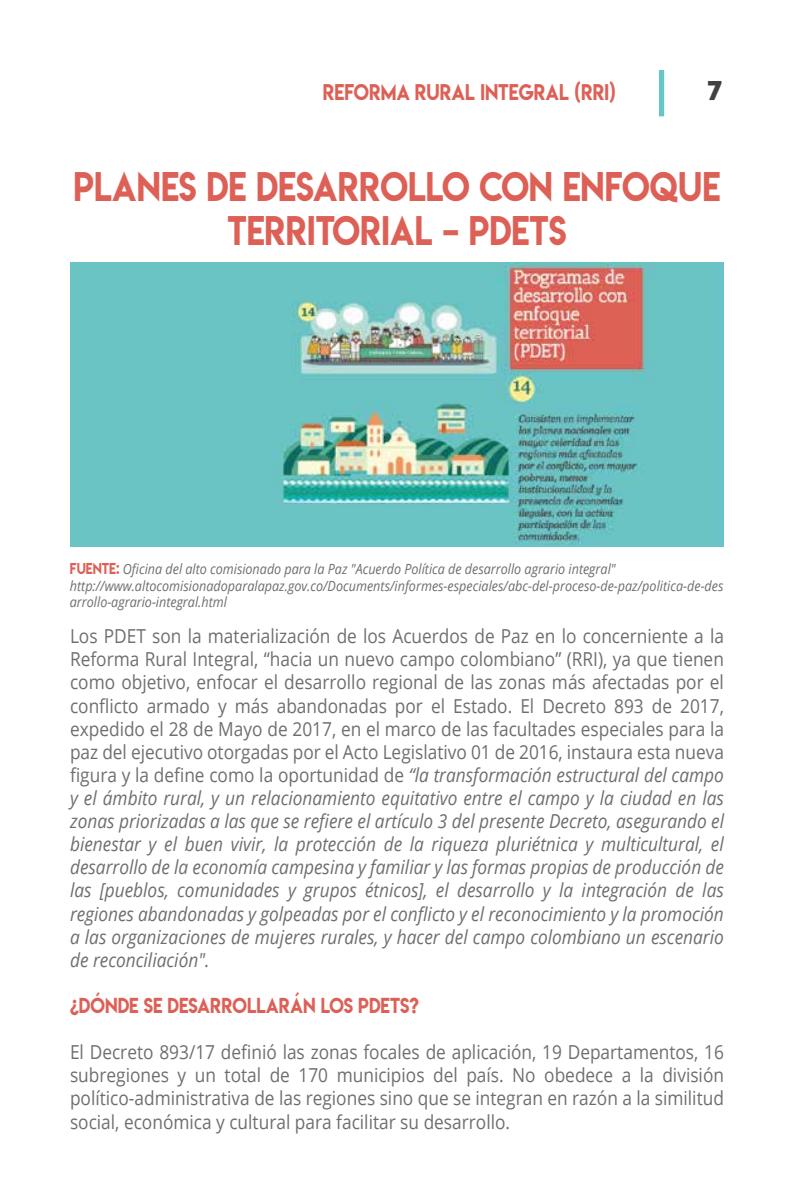
<style>
.page{position:relative;width:794px;height:1191px;background:#fff}
.page>*{position:absolute;margin:0;border:0;box-sizing:border-box;transform-origin:0 0}
.t1{font:36.75px/44.1px "Lemon Milk";color:#dd6056;text-align:center;scale:.9 1}
.t2{font:900 26.25px "Nexa Rust Sans";color:#414042;scale:.9 1}
.t3{font:20.12px "Lemon Milk";color:#dd6056;scale:.9 1}
.t4{font:italic 19.25px/23.1px "Open Sans";color:#6d6e71;text-align:justify;scale:.9 1}
.t5{font:19.25px/23.1px "Open Sans";color:#6d6e71;text-align:justify;scale:.9 1}
.t6{font:19.25px "Lemon Milk";color:#dd6056;scale:.9 1}
.t7{font:italic 14px/16.8px "Open Sans";color:#6d6e71;scale:.9 1}
.s1{font-family:"Lemon Milk";font-style:normal;color:#dd6056}
.s2{font-style:normal}
</style>
<div class="page">
<div style="left:659px;top:70px;width:5px;height:46px;background:#68c5c6"></div>
<img style="left:70px;top:262px;width:654px;height:285px">
<p class="t3" style="left:323px;top:77px;width:327px">REFORMA RURAL INTEGRAL (RRI)</p>
<h2 class="t2" style="left:708px;top:73px;width:18px">7</h2>
<h1 class="t1" style="left:74px;top:164px;width:720px">PLANES DE DESARROLLO CON ENFOQUE<br>TERRITORIAL – PDETS</h1>
<p class="t7" style="left:70px;top:560px;width:728px"><span class="s1">FUENTE:</span> Oficina del alto comisionado para la Paz "Acuerdo Política de desarrollo agrario integral" http://www.altocomisionadoparalapaz.gov.co/Documents/informes-especiales/abc-del-proceso-de-paz/politica-de-des arrollo-agrario-integral.html</p>
<p class="t4" style="left:70px;top:624px;width:728px"><span class="s2">Los PDET son la materialización de los Acuerdos de Paz en lo concerniente a la Reforma Rural Integral, “hacia un nuevo campo colombiano” (RRI), ya que tienen como objetivo, enfocar el desarrollo regional de las zonas más afectadas por el conflicto armado y más abandonadas por el Estado. El Decreto 893 de 2017, expedido el 28 de Mayo de 2017, en el marco de las facultades especiales para la paz del ejecutivo otorgadas por el Acto Legislativo 01 de 2016, instaura esta nueva figura y la define como la oportunidad de</span> “la transformación estructural del campo y el ámbito rural, y un relacionamiento equitativo entre el campo y la ciudad en las zonas priorizadas a las que se refiere el artículo 3 del presente Decreto, asegurando el bienestar y el buen vivir, la protección de la riqueza pluriétnica y multicultural, el desarrollo de la economía campesina y familiar y las formas propias de producción de las [pueblos, comunidades y grupos étnicos], el desarrollo y la integración de las regiones abandonadas y golpeadas por el conflicto y el reconocimiento y la promoción a las organizaciones de mujeres rurales, y hacer del campo colombiano un escenario de reconciliación".</p>
<p class="t6" style="left:70px;top:991px;width:389px">¿DÓNDE SE DESARROLLARÁN LOS PDETS?</p>
<p class="t5" style="left:70px;top:1040px;width:728px">El Decreto 893/17 definió las zonas focales de aplicación, 19 Departamentos, 16 subregiones y un total de 170 municipios del país. No obedece a la división político-administrativa de las regiones sino que se integran en razón a la similitud social, económica y cultural para facilitar su desarrollo.</p>
</div>
